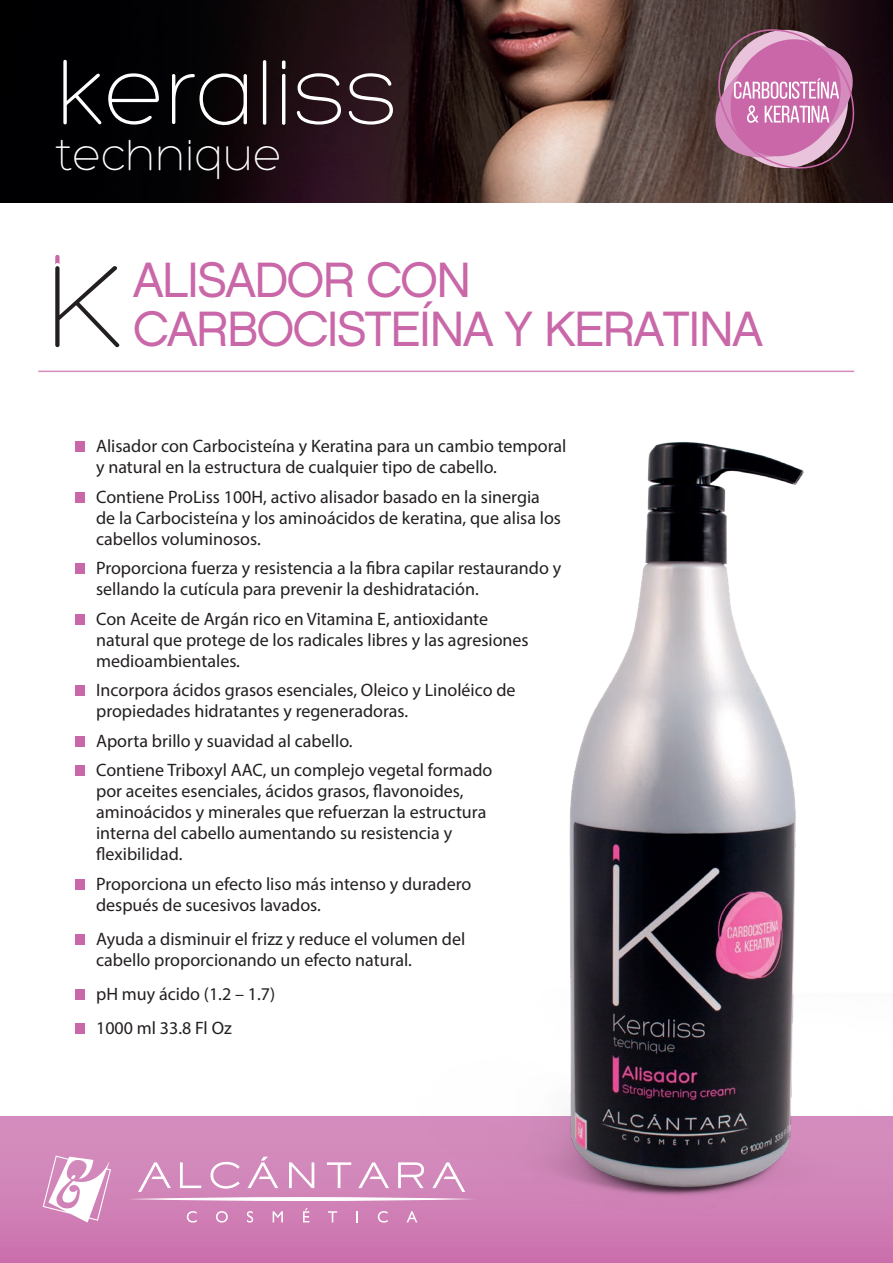
<style>
.page{position:relative;width:893px;height:1263px;background:#fff}
.page>*{position:absolute;margin:0;border:0;box-sizing:border-box;transform-origin:0 0}
.t1{font:300 97.65px "Hero";color:#fff}
.t2{font:49.5px/49.5px "Chalet London Nineteen Sixty";letter-spacing:-.04em;color:#c967a8}
.t3{font:300 46.2px "Hero";color:#fff}
.t4{font:18px/21px "Myriad Pro";color:#231f20}
</style>
<div class="page">
<div style="left:0;top:1116px;width:893px;height:147px;background:linear-gradient(to bottom,#d592c0,#cc73ae)"></div>
<img style="left:0;top:0;width:893px;height:202px">
<hr style="left:38px;top:371px;width:816px;height:1px;background:#d38cbd">
<svg style="left:128px;top:1197px;width:347px;height:4px"></svg>
<svg style="left:187px;top:1211px;width:10px;height:11px"></svg>
<svg style="left:216px;top:1211px;width:12px;height:11px"></svg>
<svg style="left:247px;top:1211px;width:6px;height:11px"></svg>
<svg style="left:273px;top:1211px;width:10px;height:11px"></svg>
<svg style="left:303px;top:1208px;width:6px;height:14px"></svg>
<svg style="left:328px;top:1211px;width:9px;height:11px"></svg>
<svg style="left:356px;top:1211px;width:2px;height:11px"></svg>
<svg style="left:378px;top:1211px;width:10px;height:11px"></svg>
<svg style="left:138px;top:1157px;width:252px;height:35px"></svg>
<svg style="left:43px;top:1155px;width:68px;height:67px"></svg>
<img style="left:390px;top:370px;width:503px;height:884px">
<svg style="left:706px;top:19px;width:156px;height:160px"></svg>
<svg style="left:55px;top:255px;width:65px;height:93px"></svg>
<div style="left:75px;top:441px;width:10px;height:11px;background:#c967a8"></div>
<div style="left:75px;top:492px;width:10px;height:11px;background:#c967a8"></div>
<div style="left:75px;top:563px;width:10px;height:11px;background:#c967a8"></div>
<div style="left:75px;top:614px;width:10px;height:11px;background:#c967a8"></div>
<div style="left:75px;top:685px;width:10px;height:11px;background:#c967a8"></div>
<div style="left:75px;top:736px;width:10px;height:11px;background:#c967a8"></div>
<div style="left:75px;top:766px;width:10px;height:10px;background:#c967a8"></div>
<div style="left:75px;top:879px;width:10px;height:11px;background:#c967a8"></div>
<div style="left:75px;top:934px;width:10px;height:11px;background:#c967a8"></div>
<div style="left:75px;top:989px;width:10px;height:11px;background:#c967a8"></div>
<div style="left:75px;top:1023px;width:10px;height:11px;background:#c967a8"></div>
<p class="t1" style="left:55px;top:43px;width:343px">keraliss</p>
<p class="t3" style="left:55px;top:132px;width:228px">technique</p>
<p class="t2" style="left:133px;top:255px;width:632px">ALISADOR CON<br>CARBOCISTEÍNA Y KERATINA</p>
<p class="t4" style="left:96px;top:435px;width:472px">Alisador con Carbocisteína y Keratina para un cambio temporal y natural en la estructura de cualquier tipo de cabello.</p>
<p class="t4" style="left:96px;top:486px;width:466px">Contiene ProLiss 100H, activo alisador basado en la sinergia de la Carbocisteína y los aminoácidos de keratina, que alisa los cabellos voluminosos.</p>
<p class="t4" style="left:96px;top:557px;width:467px">Proporciona fuerza y resistencia a la fibra capilar restaurando y sellando la cutícula para prevenir la deshidratación.</p>
<p class="t4" style="left:96px;top:608px;width:434px">Con Aceite de Argán rico en Vitamina E, antioxidante natural que protege de los radicales libres y las agresiones medioambientales.</p>
<p class="t4" style="left:96px;top:679px;width:421px">Incorpora ácidos grasos esenciales, Oleico y Linoléico de propiedades hidratantes y regeneradoras.</p>
<p class="t4" style="left:96px;top:730px;width:258px">Aporta brillo y suavidad al cabello.</p>
<p class="t4" style="left:96px;top:759px;width:398px">Contiene Triboxyl AAC, un complejo vegetal formado por aceites esenciales, ácidos grasos, flavonoides, aminoácidos y minerales que refuerzan la estructura interna del cabello aumentando su resistencia y flexibilidad.</p>
<p class="t4" style="left:96px;top:873px;width:377px">Proporciona un efecto liso más intenso y duradero después de sucesivos lavados.</p>
<p class="t4" style="left:96px;top:928px;width:371px">Ayuda a disminuir el frizz y reduce el volumen del cabello proporcionando un efecto natural.</p>
<p class="t4" style="left:96px;top:983px;width:181px">pH muy ácido (1.2 – 1.7)</p>
<p class="t4" style="left:96px;top:1017px;width:137px">1000 ml 33.8 Fl Oz</p>
</div>
